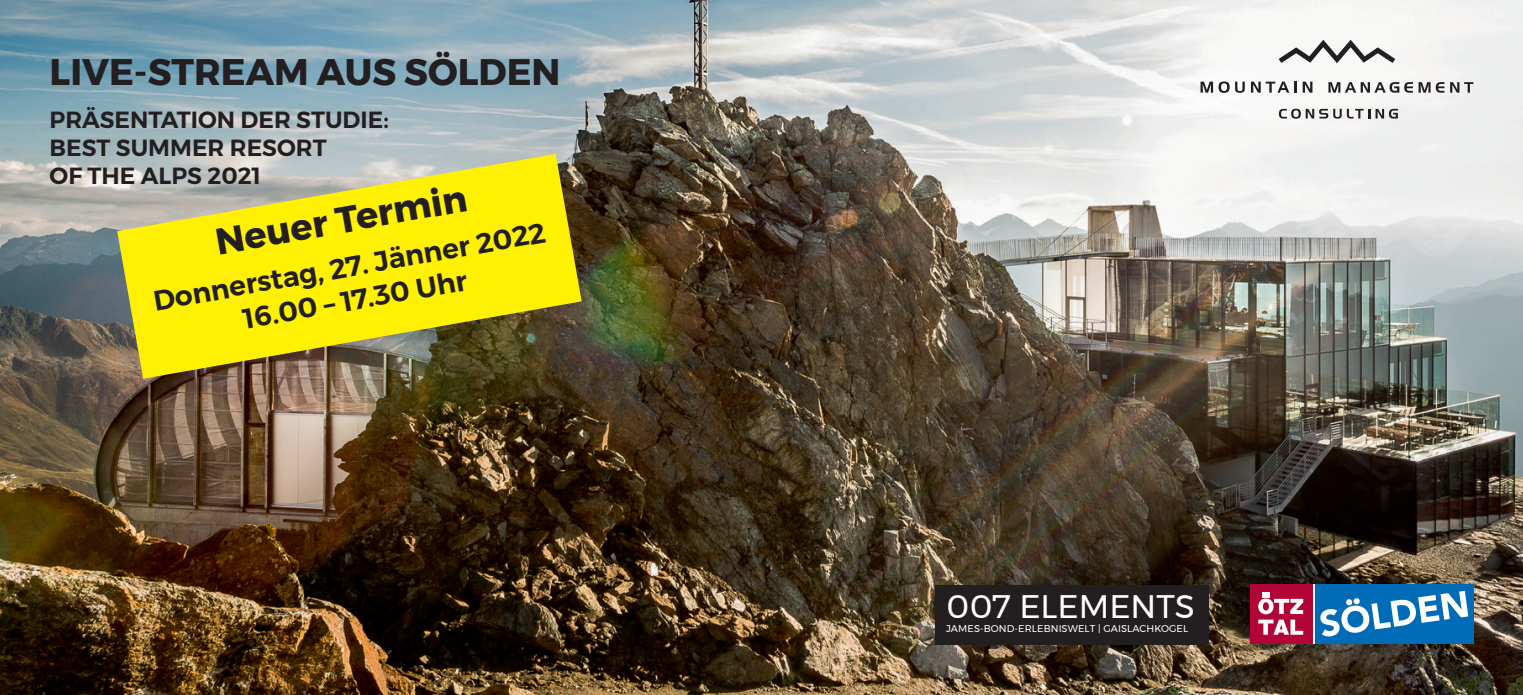
<style>
.page{position:relative;width:1523px;height:695px;background:#fff}
.page>*{position:absolute;margin:0;border:0;box-sizing:border-box;transform-origin:0 0}
.t1{font:700 36.93px "Montserrat";color:#231f20}
.t2{font:32.55px "Montserrat";color:#fff}
.t3{font:600 28px/33.6px "Montserrat";color:#231f20;text-align:center}
.t4{font:600 23.28px/28px "Montserrat";color:#231f20}
.t5{font:9.8px "Montserrat";letter-spacing:.01em;color:#fff}
</style>
<div class="page">
<img style="left:0;top:0;width:1523px;height:694px">
<svg style="left:1279px;top:40px;width:116px;height:23px"></svg>
<svg style="left:1200px;top:81px;width:45px;height:12px"></svg>
<svg style="left:1251px;top:82px;width:45px;height:11px"></svg>
<svg style="left:1303px;top:82px;width:9px;height:11px"></svg>
<svg style="left:1328px;top:82px;width:85px;height:11px"></svg>
<svg style="left:1419px;top:82px;width:11px;height:11px"></svg>
<svg style="left:1436px;top:82px;width:8px;height:11px"></svg>
<svg style="left:1450px;top:82px;width:23px;height:11px"></svg>
<svg style="left:1279px;top:109px;width:119px;height:10px"></svg>
<svg style="left:117px;top:154px;width:465px;height:224px;background:#d4ca2b"></svg>
<hr style="left:1312px;top:584px;width:3px;height:59px;background:#fff">
<div style="left:1250px;top:584px;width:63px;height:59px;background:#b30437"></div>
<svg style="left:1258px;top:592px;width:45px;height:42px"></svg>
<div style="left:1315px;top:584px;width:158px;height:59px;background:#006bb6"></div>
<svg style="left:1320px;top:590px;width:148px;height:46px"></svg>
<div style="left:935px;top:584px;width:274px;height:60px;background:#231f20"></div>
<h1 class="t1" style="left:50px;top:43px;width:512px">LIVE-STREAM AUS SÖLDEN</h1>
<p class="t4" style="left:50px;top:106px;width:341px">PRÄSENTATION DER STUDIE:<br>BEST SUMMER RESORT<br>OF THE ALPS 2021</p>
<h1 class="t1" style="left:211px;top:212px;width:256px;rotate:-10deg">Neuer Termin</h1>
<p class="t3" style="left:151px;top:284px;width:399px;rotate:-10deg">Donnerstag, 27. Jänner 2022<br>16.00 – 17.30 Uhr</p>
<h2 class="t2" style="left:946px;top:582px;width:250px">007 ELEMENTS</h2>
<p class="t5" style="left:946px;top:621px;width:243px">JAMES-BOND-ERLEBNISWELT | GAISLACHKOGEL</p>
</div>
